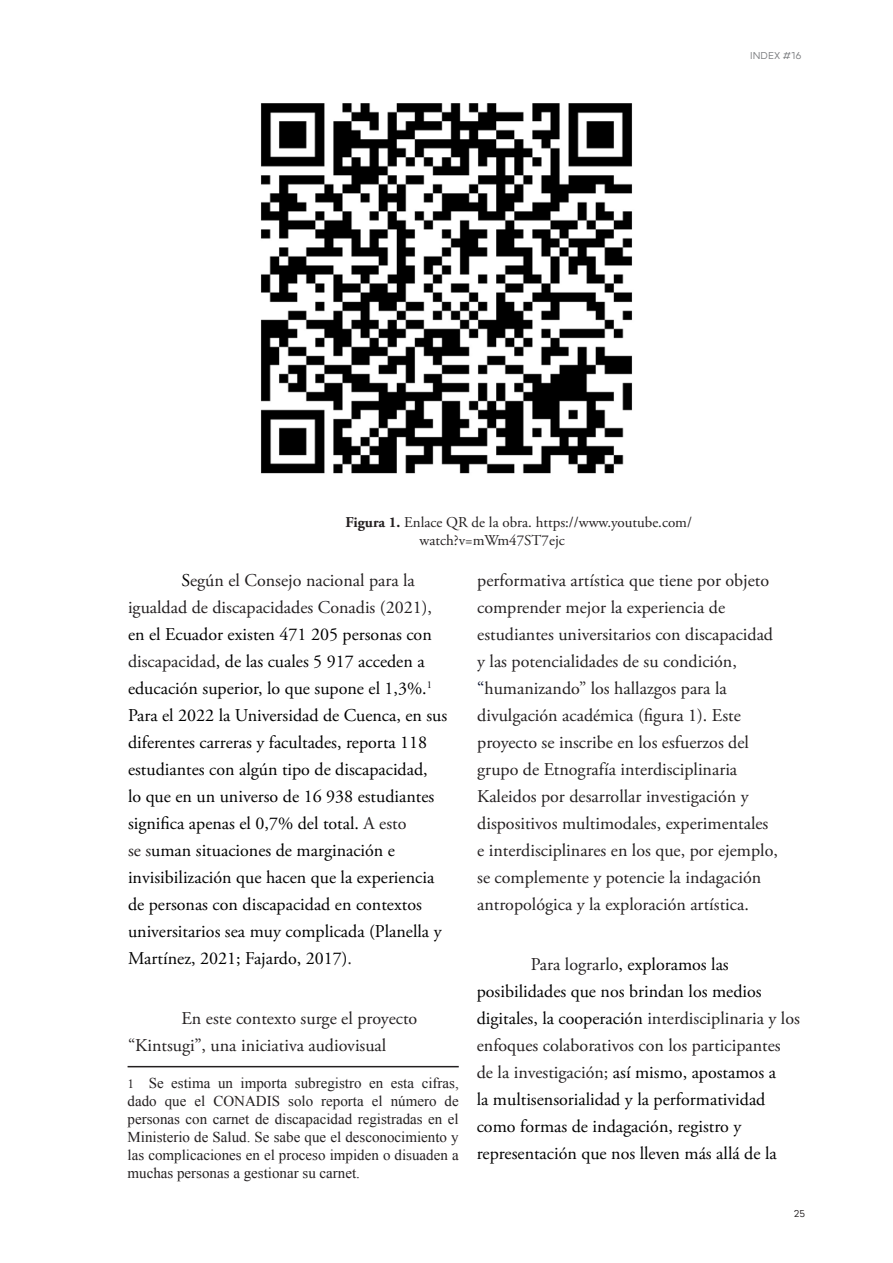
<style>
.page{position:relative;width:893px;height:1263px;background:#fff}
.page>*{position:absolute;margin:0;border:0;box-sizing:border-box;transform-origin:0 0}
.t1{font:18px/27px "Adobe Garamond Pro";color:#000}
.t2{font:18px/27px "Adobe Garamond Pro";color:#231f20}
.Footnote_text{font:15px/18px "Times New Roman";color:#231f20;text-align:justify}
.t3{font:15px/18px "Adobe Garamond Pro";color:#231f20}
.t4{font:300 12px "Grold";color:#76787b}
.t5{font:300 12px "Grold";color:#231f20}
.s1{font-weight:700}
.s2{color:#231f20}
.s3{font-family:"Adobe Garamond Pro";font-size:13.5px}
.s4{color:#040c28}
</style>
<div class="page">
<hr style="left:128px;top:1066px;width:331px;height:1px;background:#231f20">
<img style="left:260px;top:103px;width:372px;height:371px">
<p class="t4" style="left:750px;top:48px;width:53px">INDEX #16</p>
<p class="t3" style="left:420px;top:514px;width:274px;text-indent:-74px"><span class="s1">Figura 1.</span> Enlace QR de la obra. https://www.youtube.com/ watch?v=mWm47ST7ejc</p>
<p class="t1" style="left:128px;top:567px;width:321px;text-indent:54px">S<span class="s2">egún el Consejo nacional para la igualdad de discapacidades Conadis (2021), </span>en el Ecuador existen 471 205 personas con <span class="s2">discapacidad</span>, de las cuales 5 917 acceden a educación superior, lo que supone el 1,3%.<sup>1<br></sup>Para el 2022 la Universidad de Cuenca, en sus diferentes carreras y facultades, reporta 118 estudiantes con algún tipo de discapacidad,<br>lo que en un universo de 16 938 estudiantes significa apenas el 0,7% del total. <span class="s2">A esto<br>se s</span>uman situaciones de marginación e invisibilización que hacen que la experiencia de personas con discapacidad en contextos universitarios sea muy complicada (Planella y Martínez, 2021; Fajardo, 2017)<span class="s2">.</span></p>
<p class="t2" style="left:128px;top:1005px;width:291px;text-indent:54px">En este contexto surge el proyecto “Kintsugi”, una iniciativa audiovisual</p>
<p class="Footnote_text" style="left:128px;top:1074px;width:333px"><span class="s3">1</span> Se estima un importa subregistro en esta cifras, dado que el CONADIS solo reporta el número de personas con carnet de discapacidad registradas en el Ministerio de Salud. Se sabe que el desconocimiento y las complicaciones en el proceso impiden o disuaden a muchas personas a gestionar su carnet.</p>
<p class="t2" style="left:477px;top:567px;width:302px">performativa artística que tiene por objeto comprender mejor la experiencia de estudiantes universitarios con discapacidad y las potencialidades de su condición, <span class="s4">“</span>humanizando” los hallazgos para la divulgación académica (figura 1). Este proyecto se inscribe en los esfuerzos del grupo de Etnografía interdisciplinaria Kaleidos por desarrollar investigación y dispositivos multimodales, experimentales e interdisciplinares en los que, por ejemplo, se complemente y potencie la indagación antropológica y la exploración artística.</p>
<p class="t1" style="left:477px;top:951px;width:325px;text-indent:54px"><span class="s2">Para lograrlo</span>, exploramos las posibilidades que nos brindan los medios digitales, la cooperación <span class="s2">interdisciplinaria y los enfoques colaborativos con los participantes de la investigación;</span> así mismo, apostamos a<br>la multisensorialidad y la performatividad como formas de indagación, registro y representación que nos lleven más allá de la</p>
<p class="t5" style="left:794px;top:1206px;width:13px">25</p>
</div>
